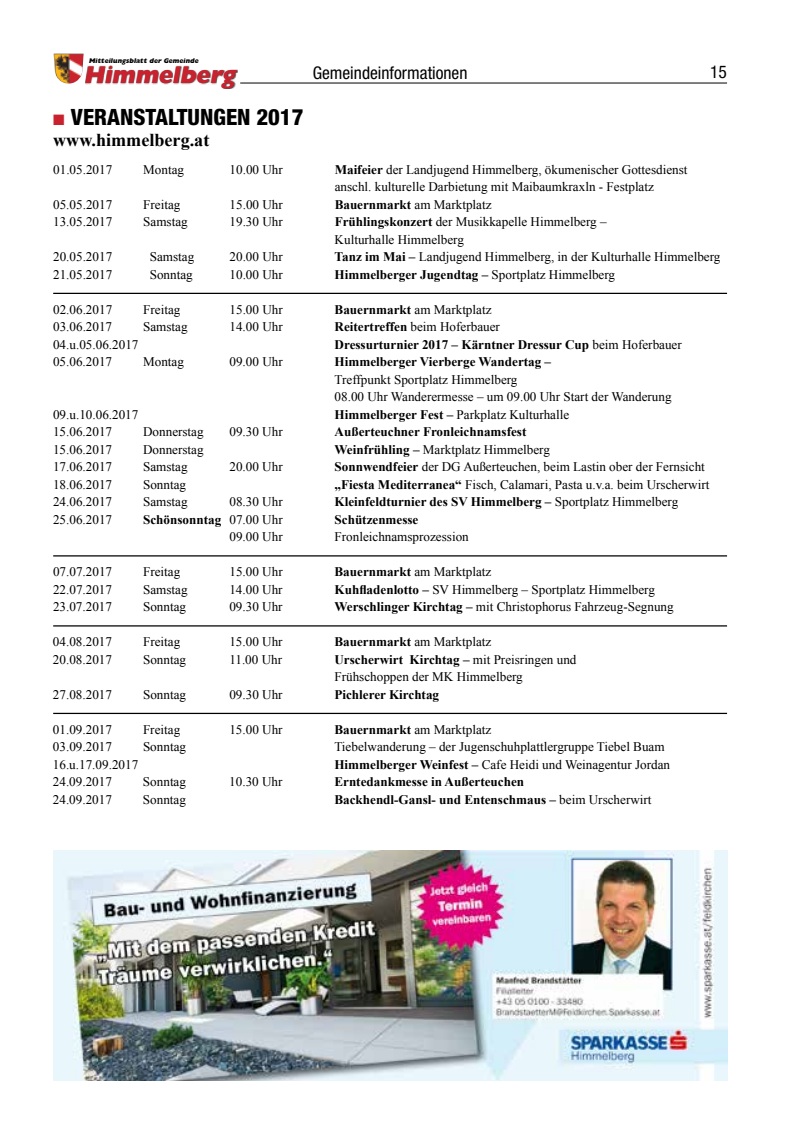
<style>
.page{position:relative;width:798px;height:1134px;background:#fff}
.page>*{position:absolute;margin:0;border:0;box-sizing:border-box;transform-origin:0 0}
.t1{font:italic 800 24.38px "Gill Sans";color:#c9222e;scale:.95 1}
.t2{font:800 condensed 22.5px "Helvetica Neue";color:#000}
.t3{font:700 18.12px "Times New Roman";color:#000}
.t4{font:condensed 17.5px "Helvetica Neue";color:#000}
.t5{font:13.12px/17.5px "Times New Roman";color:#000}
.t6{font:700 13.12px "Times New Roman";color:#000}
.t7{font:italic 800 6.88px "Gill Sans";color:#000;scale:.95 1}
.s1{color:#c9222e}
.s2{font-weight:700}
.s3{font-weight:400}
</style>
<div class="page">
<img style="left:54px;top:54px;width:30px;height:30px">
<div style="left:85px;top:66px;width:152px;height:23px;background:#000;opacity:.75"></div>
<hr style="left:240px;top:83px;width:486px;height:1px;background:#000">
<img style="left:53px;top:850px;width:673px;height:231px">
<hr style="left:53px;top:293px;width:673px;height:1px;background:#000">
<hr style="left:53px;top:555px;width:673px;height:1px;background:#000">
<hr style="left:53px;top:625px;width:673px;height:1px;background:#000">
<hr style="left:53px;top:713px;width:673px;height:1px;background:#000">
<p class="t7" style="left:89px;top:56px;width:118px">Mitteilungsblatt der Gemeinde</p>
<h1 class="t1" style="left:84px;top:61px;width:166px">Himmelberg</h1>
<h3 class="t4" style="left:312px;top:63px;width:156px">Gemeindeinformationen</h3>
<h3 class="t4" style="left:709px;top:62px;width:18px">15</h3>
<h2 class="t2" style="left:53px;top:103px;width:251px"><span class="s1">■</span> VERANSTALTUNGEN 2017</h2>
<h3 class="t3" style="left:53px;top:128px;width:158px">www.himmelberg.at</h3>
<p class="t5" style="left:53px;top:160px;width:61px">01.05.2017</p>
<p class="t5" style="left:143px;top:160px;width:42px">Montag</p>
<p class="t5" style="left:229px;top:160px;width:55px">10.00 Uhr</p>
<p class="t5" style="left:334px;top:160px;width:354px"><span class="s2">Maifeier</span> der Landjugend Himmelberg, ökumenischer Gottesdienst anschl. kulturelle Darbietung mit Maibaumkraxln - Festplatz</p>
<p class="t5" style="left:53px;top:195px;width:61px">05.05.2017</p>
<p class="t5" style="left:143px;top:195px;width:39px">Freitag</p>
<p class="t5" style="left:229px;top:195px;width:55px">15.00 Uhr</p>
<p class="t5" style="left:334px;top:195px;width:158px"><span class="s2">Bauernmarkt</span> am Marktplatz</p>
<p class="t5" style="left:53px;top:213px;width:61px">13.05.2017</p>
<p class="t5" style="left:143px;top:213px;width:46px">Samstag</p>
<p class="t5" style="left:229px;top:213px;width:55px">19.30 Uhr</p>
<p class="t5" style="left:334px;top:213px;width:273px"><span class="s2">Frühlingskonzert</span> der Musikkapelle Himmelberg –<br>Kulturhalle Himmelberg</p>
<p class="t5" style="left:53px;top:248px;width:61px">20.05.2017</p>
<p class="t5" style="left:150px;top:248px;width:46px">Samstag</p>
<p class="t5" style="left:229px;top:248px;width:55px">20.00 Uhr</p>
<p class="t5" style="left:334px;top:248px;width:387px"><span class="s2">Tanz im Mai –</span> Landjugend Himmelberg, in der Kulturhalle Himmelberg</p>
<p class="t5" style="left:53px;top:265px;width:61px">21.05.2017</p>
<p class="t5" style="left:150px;top:265px;width:45px">Sonntag</p>
<p class="t5" style="left:229px;top:265px;width:55px">10.00 Uhr</p>
<p class="t6" style="left:334px;top:265px;width:282px">Himmelberger Jugendtag – <span class="s3">Sportplatz Himmelberg</span></p>
<p class="t5" style="left:53px;top:300px;width:61px">02.06.2017</p>
<p class="t5" style="left:143px;top:300px;width:39px">Freitag</p>
<p class="t5" style="left:229px;top:300px;width:55px">15.00 Uhr</p>
<p class="t5" style="left:334px;top:300px;width:158px"><span class="s2">Bauernmarkt</span> am Marktplatz</p>
<p class="t5" style="left:53px;top:318px;width:61px">03.06.2017</p>
<p class="t5" style="left:143px;top:318px;width:46px">Samstag</p>
<p class="t5" style="left:229px;top:318px;width:55px">14.00 Uhr</p>
<p class="t5" style="left:334px;top:318px;width:167px"><span class="s2">Reitertreffen</span> beim Hoferbauer</p>
<p class="t5" style="left:53px;top:335px;width:87px">04.u.05.06.2017</p>
<p class="t6" style="left:334px;top:335px;width:348px">Dressurturnier 2017 – Kärntner Dressur Cup <span class="s3">beim Hoferbauer</span></p>
<p class="t5" style="left:53px;top:353px;width:61px">05.06.2017</p>
<p class="t5" style="left:143px;top:353px;width:42px">Montag</p>
<p class="t5" style="left:229px;top:353px;width:55px">09.00 Uhr</p>
<p class="t6" style="left:334px;top:353px;width:218px">Himmelberger Vierberge Wandertag –</p>
<p class="t5" style="left:334px;top:370px;width:338px">Treffpunkt Sportplatz Himmelberg<br>08.00 Uhr Wanderermesse – um 09.00 Uhr Start der Wanderung</p>
<p class="t5" style="left:53px;top:405px;width:87px">09.u.10.06.2017</p>
<p class="t5" style="left:334px;top:405px;width:236px"><span class="s2">Himmelberger Fest –</span> Parkplatz Kulturhalle</p>
<p class="t5" style="left:53px;top:423px;width:61px">15.06.2017</p>
<p class="t5" style="left:143px;top:423px;width:62px">Donnerstag</p>
<p class="t5" style="left:229px;top:423px;width:55px">09.30 Uhr</p>
<p class="t6" style="left:334px;top:423px;width:193px">Außerteuchner Fronleichnamsfest</p>
<p class="t5" style="left:53px;top:440px;width:61px">15.06.2017</p>
<p class="t5" style="left:143px;top:440px;width:62px">Donnerstag</p>
<p class="t5" style="left:334px;top:440px;width:217px"><span class="s2">Weinfrühling –</span> Marktplatz Himmelberg</p>
<p class="t5" style="left:53px;top:458px;width:61px">17.06.2017</p>
<p class="t5" style="left:143px;top:458px;width:46px">Samstag</p>
<p class="t5" style="left:229px;top:458px;width:55px">20.00 Uhr</p>
<p class="t5" style="left:334px;top:458px;width:371px"><span class="s2">Sonnwendfeier</span> der DG Außerteuchen, beim Lastin ober der Fernsicht</p>
<p class="t5" style="left:53px;top:475px;width:61px">18.06.2017</p>
<p class="t5" style="left:143px;top:475px;width:45px">Sonntag</p>
<p class="t5" style="left:334px;top:475px;width:376px"><span class="s2">„Fiesta Mediterranea“</span> Fisch, Calamari, Pasta u.v.a. beim Urscherwirt</p>
<p class="t5" style="left:53px;top:493px;width:61px">24.06.2017</p>
<p class="t5" style="left:143px;top:493px;width:46px">Samstag</p>
<p class="t5" style="left:229px;top:493px;width:55px">08.30 Uhr</p>
<p class="t6" style="left:334px;top:493px;width:345px">Kleinfeldturnier des SV Himmelberg – <span class="s3">Sportplatz Himmelberg</span></p>
<p class="t5" style="left:53px;top:510px;width:61px">25.06.2017</p>
<p class="t6" style="left:143px;top:510px;width:141px">Schönsonntag <span class="s3">07.00 Uhr</span></p>
<p class="t6" style="left:334px;top:510px;width:85px">Schützenmesse</p>
<p class="t5" style="left:229px;top:528px;width:55px">09.00 Uhr</p>
<p class="t5" style="left:334px;top:528px;width:136px">Fronleichnamsprozession</p>
<p class="t5" style="left:53px;top:563px;width:61px">07.07.2017</p>
<p class="t5" style="left:143px;top:563px;width:39px">Freitag</p>
<p class="t5" style="left:229px;top:563px;width:55px">15.00 Uhr</p>
<p class="t5" style="left:334px;top:563px;width:158px"><span class="s2">Bauernmarkt</span> am Marktplatz</p>
<p class="t5" style="left:53px;top:580px;width:61px">22.07.2017</p>
<p class="t5" style="left:143px;top:580px;width:46px">Samstag</p>
<p class="t5" style="left:229px;top:580px;width:55px">14.00 Uhr</p>
<p class="t5" style="left:334px;top:580px;width:322px"><span class="s2">Kuhfladenlotto –</span> SV Himmelberg – Sportplatz Himmelberg</p>
<p class="t5" style="left:53px;top:598px;width:61px">23.07.2017</p>
<p class="t5" style="left:143px;top:598px;width:45px">Sonntag</p>
<p class="t5" style="left:229px;top:598px;width:55px">09.30 Uhr</p>
<p class="t5" style="left:334px;top:598px;width:340px"><span class="s2">Werschlinger Kirchtag –</span> mit Christophorus Fahrzeug-Segnung</p>
<p class="t5" style="left:53px;top:633px;width:61px">04.08.2017</p>
<p class="t5" style="left:143px;top:633px;width:39px">Freitag</p>
<p class="t5" style="left:229px;top:633px;width:55px">15.00 Uhr</p>
<p class="t5" style="left:334px;top:633px;width:158px"><span class="s2">Bauernmarkt</span> am Marktplatz</p>
<p class="t5" style="left:53px;top:650px;width:61px">20.08.2017</p>
<p class="t5" style="left:143px;top:650px;width:45px">Sonntag</p>
<p class="t5" style="left:229px;top:650px;width:54px">11.00 Uhr</p>
<p class="t5" style="left:334px;top:650px;width:243px"><span class="s2">Urscherwirt Kirchtag –</span> mit Preisringen und<br>Frühschoppen der MK Himmelberg</p>
<p class="t5" style="left:53px;top:685px;width:61px">27.08.2017</p>
<p class="t5" style="left:143px;top:685px;width:45px">Sonntag</p>
<p class="t5" style="left:229px;top:685px;width:55px">09.30 Uhr</p>
<p class="t6" style="left:334px;top:685px;width:106px">Pichlerer Kirchtag</p>
<p class="t5" style="left:53px;top:720px;width:61px">01.09.2017</p>
<p class="t5" style="left:143px;top:720px;width:39px">Freitag</p>
<p class="t5" style="left:229px;top:720px;width:55px">15.00 Uhr</p>
<p class="t5" style="left:334px;top:720px;width:158px"><span class="s2">Bauernmarkt</span> am Marktplatz</p>
<p class="t5" style="left:53px;top:738px;width:61px">03.09.2017</p>
<p class="t5" style="left:143px;top:738px;width:45px">Sonntag</p>
<p class="t5" style="left:334px;top:738px;width:331px">Tiebelwanderung – der Jugenschuhplattlergruppe Tiebel Buam</p>
<p class="t5" style="left:53px;top:755px;width:87px">16.u.17.09.2017</p>
<p class="t5" style="left:334px;top:755px;width:337px"><span class="s2">Himmelberger Weinfest –</span> Cafe Heidi und Weinagentur Jordan</p>
<p class="t5" style="left:53px;top:773px;width:61px">24.09.2017</p>
<p class="t5" style="left:143px;top:773px;width:45px">Sonntag</p>
<p class="t5" style="left:229px;top:773px;width:55px">10.30 Uhr</p>
<p class="t6" style="left:334px;top:773px;width:191px">Erntedankmesse in Außerteuchen</p>
<p class="t5" style="left:53px;top:790px;width:61px">24.09.2017</p>
<p class="t5" style="left:143px;top:790px;width:45px">Sonntag</p>
<p class="t6" style="left:334px;top:790px;width:318px">Backhendl-Gansl- und Entenschmaus – <span class="s3">beim Urscherwirt</span></p>
</div>
